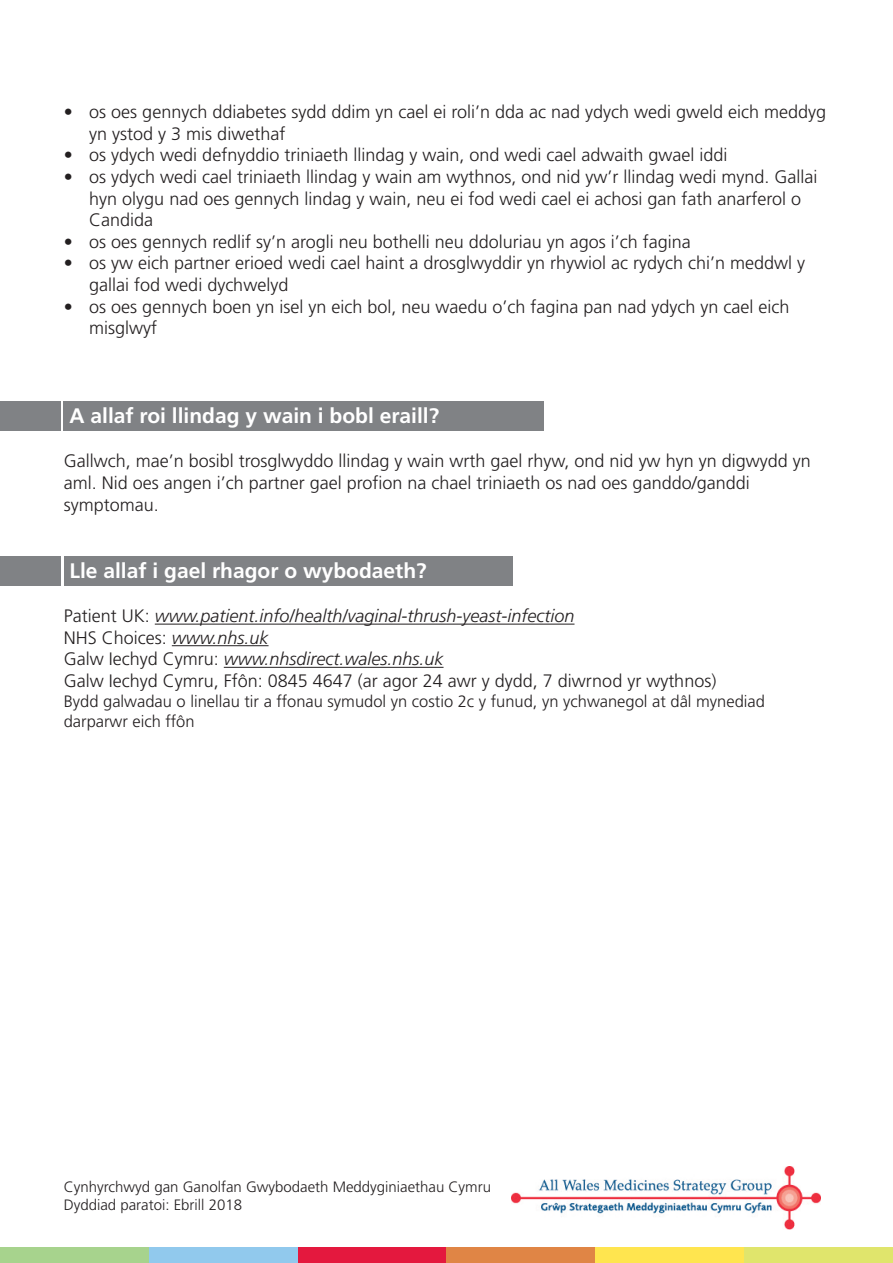
<style>
.page{position:relative;width:893px;height:1263px;background:#fff}
.page>*{position:absolute;margin:0;border:0;box-sizing:border-box;transform-origin:0 0}
.t1{font:700 21px "Frutiger";color:#fff}
.t2{font:300 18px/21.6px "Frutiger";color:#231f20}
.t3{font:300 16.5px/19.8px "Frutiger";color:#231f20}
.t4{font:300 15px/18px "Frutiger";color:#231f20}
.s1{font-style:italic}
</style>
<div class="page">
<img style="left:512px;top:1167px;width:309px;height:62px">
<div style="left:0;top:1247px;width:149px;height:16px;background:#a7d38d"></div>
<div style="left:149px;top:1247px;width:149px;height:16px;background:#91c9ed"></div>
<div style="left:298px;top:1247px;width:148px;height:16px;background:#e4183e"></div>
<div style="left:446px;top:1247px;width:149px;height:16px;background:#e08545"></div>
<div style="left:595px;top:1247px;width:149px;height:16px;background:#ffe54f"></div>
<div style="left:744px;top:1247px;width:149px;height:16px;background:#e0e56c"></div>
<div style="left:64px;top:401px;width:480px;height:30px;background:#808285"></div>
<div style="left:0;top:401px;width:61px;height:30px;background:#808285"></div>
<div style="left:64px;top:556px;width:449px;height:29px;background:#808285"></div>
<div style="left:0;top:556px;width:61px;height:29px;background:#808285"></div>
<hr style="left:155px;top:624px;width:419px;height:1px;background:#231f20">
<hr style="left:172px;top:645px;width:97px;height:1px;background:#231f20">
<hr style="left:224px;top:667px;width:220px;height:1px;background:#231f20">
<p class="t2" style="left:89px;top:102px;width:738px;text-indent:-26px">• os oes gennych ddiabetes sydd ddim yn cael ei roli’n dda ac nad ydych wedi gweld eich meddyg yn ystod y 3 mis diwethaf</p>
<p class="t2" style="left:64px;top:146px;width:665px">• os ydych wedi defnyddio triniaeth llindag y wain, ond wedi cael adwaith gwael iddi</p>
<p class="t2" style="left:89px;top:167px;width:730px;text-indent:-26px">• os ydych wedi cael triniaeth llindag y wain am wythnos, ond nid yw’r llindag wedi mynd. Gallai hyn olygu nad oes gennych lindag y wain, neu ei fod wedi cael ei achosi gan fath anarferol o<br>Candida</p>
<p class="t2" style="left:64px;top:232px;width:629px">• os oes gennych redlif sy’n arogli neu bothelli neu ddoluriau yn agos i’ch fagina</p>
<p class="t2" style="left:89px;top:254px;width:717px;text-indent:-26px">• os yw eich partner erioed wedi cael haint a drosglwyddir yn rhywiol ac rydych chi’n meddwl y gallai fod wedi dychwelyd</p>
<p class="t2" style="left:89px;top:297px;width:702px;text-indent:-26px">• os oes gennych boen yn isel yn eich bol, neu waedu o’ch fagina pan nad ydych yn cael eich misglwyf</p>
<p class="t1" style="left:70px;top:407px;width:371px">A allaf roi llindag y wain i bobl eraill?</p>
<p class="t2" style="left:64px;top:452px;width:748px">Gallwch, mae’n bosibl trosglwyddo llindag y wain wrth gael rhyw, ond nid yw hyn yn digwydd yn aml. Nid oes angen i’ch partner gael profion na chael triniaeth os nad oes ganddo/ganddi symptomau.</p>
<p class="t1" style="left:70px;top:562px;width:359px">Lle allaf i gael rhagor o wybodaeth?</p>
<p class="t2" style="left:64px;top:606px;width:654px">Patient UK: <span class="s1">www.patient.info/health/vaginal-thrush-yeast-infection<br></span>NHS Choices: <span class="s1">www.nhs.uk<br></span>Galw Iechyd Cymru: <span class="s1">www.nhsdirect.wales.nhs.uk<br></span>Galw Iechyd Cymru, Ffôn: 0845 4647 (ar agor 24 awr y dydd, 7 diwrnod yr wythnos)</p>
<p class="t3" style="left:64px;top:693px;width:703px">Bydd galwadau o linellau tir a ffonau symudol yn costio 2c y funud, yn ychwanegol at dâl mynediad darparwr eich ffôn</p>
<p class="t4" style="left:64px;top:1179px;width:429px">Cynhyrchwyd gan Ganolfan Gwybodaeth Meddyginiaethau Cymru<br>Dyddiad paratoi: Ebrill 2018</p>
</div>
